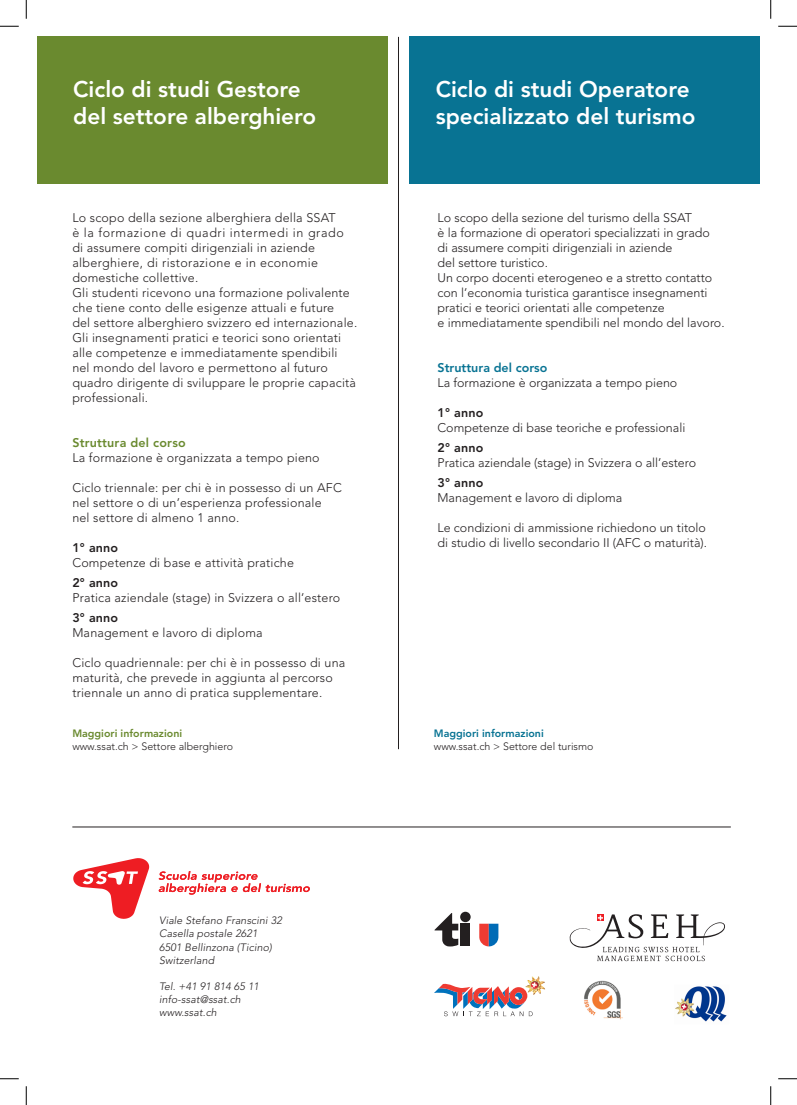
<style>
.page{position:relative;width:797px;height:1105px;background:#fff}
.page>*{position:absolute;margin:0;border:0;box-sizing:border-box;transform-origin:0 0}
.t1{font:800 22.5px/27.5px "Avenir";color:#fff}
.t2{font:300 12.5px/15px "Avenir";letter-spacing:.015em;color:#231f20}
.t3{font:800 12.5px "Avenir";letter-spacing:.015em;color:#231f20}
.t4{font:800 12.5px "Avenir";letter-spacing:.015em;color:#6a8a2f}
.t5{font:800 12.5px "Avenir";color:#087393}
.t6{font:italic 300 10.62px/13.1px "Avenir";letter-spacing:.01em;color:#231f20}
.t7{font:300 10.62px "Avenir";color:#231f20}
.t8{font:800 10.62px "Avenir";color:#6a8a2f}
.t9{font:800 10.62px "Avenir";color:#087393}
</style>
<div class="page">
<div style="left:37px;top:37px;width:351px;height:147px;background:#6a8a2f"></div>
<div style="left:409px;top:37px;width:351px;height:147px;background:#087393"></div>
<hr style="left:398px;top:37px;width:1px;height:712px;background:#231f20">
<svg style="left:159px;top:871px;width:151px;height:24px"></svg>
<svg style="left:73px;top:858px;width:76px;height:61px"></svg>
<img style="left:675px;top:986px;width:52px;height:36px">
<img style="left:584px;top:980px;width:39px;height:40px">
<svg style="left:434px;top:984px;width:98px;height:32px"></svg>
<img style="left:525px;top:976px;width:20px;height:19px">
<div style="left:461px;top:924px;width:9px;height:22px;background:#231f20"></div>
<div style="left:460px;top:912px;width:10px;height:10px;background:#231f20;border-radius:50%"></div>
<svg style="left:434px;top:913px;width:24px;height:33px"></svg>
<svg style="left:479px;top:924px;width:19px;height:22px"></svg>
<svg style="left:569px;top:914px;width:156px;height:47px"></svg>
<hr style="left:72px;top:827px;width:658px;height:1px;background:#231f20">
<svg style="left:0;top:25px;width:19px;height:2px"></svg>
<svg style="left:778px;top:25px;width:19px;height:2px"></svg>
<svg style="left:0;top:1078px;width:19px;height:1px"></svg>
<svg style="left:778px;top:1078px;width:19px;height:1px"></svg>
<svg style="left:25px;top:0;width:2px;height:19px"></svg>
<svg style="left:25px;top:1086px;width:2px;height:19px"></svg>
<svg style="left:770px;top:0;width:1px;height:19px"></svg>
<svg style="left:770px;top:1086px;width:1px;height:19px"></svg>
<h1 class="t1" style="left:73px;top:75px;width:244px">Ciclo di studi Gestore del settore alberghiero</h1>
<h1 class="t1" style="left:435px;top:75px;width:261px">Ciclo di studi Operatore specializzato del turismo</h1>
<p class="t2" style="left:72px;top:210px;width:286px">Lo scopo della sezione alberghiera della SSAT<br>è la formazione di quadri intermedi in grado di assumere compiti dirigenziali in aziende alberghiere, di ristorazione e in economie domestiche collettive.<br>Gli studenti ricevono una formazione polivalente che tiene conto delle esigenze attuali e future<br>del settore alberghiero svizzero ed internazionale.<br>Gli insegnamenti pratici e teorici sono orientati alle competenze e immediatamente spendibili nel mondo del lavoro e permettono al futuro quadro dirigente di sviluppare le proprie capacità professionali.</p>
<p class="t4" style="left:72px;top:435px;width:115px">Struttura del corso</p>
<p class="t2" style="left:72px;top:450px;width:249px">La formazione è organizzata a tempo pieno</p>
<p class="t2" style="left:72px;top:480px;width:271px">Ciclo triennale: per chi è in possesso di un AFC nel settore o di un’esperienza professionale nel settore di almeno 1 anno.</p>
<p class="t3" style="left:72px;top:540px;width:47px">1° anno</p>
<p class="t2" style="left:72px;top:555px;width:223px">Competenze di base e attività pratiche</p>
<p class="t3" style="left:72px;top:575px;width:47px">2° anno</p>
<p class="t2" style="left:72px;top:590px;width:269px">Pratica aziendale (stage) in Svizzera o all’estero</p>
<p class="t3" style="left:72px;top:610px;width:47px">3° anno</p>
<p class="t2" style="left:72px;top:625px;width:192px">Management e lavoro di diploma</p>
<p class="t2" style="left:72px;top:655px;width:274px">Ciclo quadriennale: per chi è in possesso di una maturità, che prevede in aggiunta al percorso triennale un anno di pratica supplementare.</p>
<p class="t8" style="left:72px;top:727px;width:111px">Maggiori informazioni</p>
<p class="t7" style="left:72px;top:740px;width:162px">www.ssat.ch &gt; Settore alberghiero</p>
<p class="t6" style="left:159px;top:914px;width:124px">Viale Stefano Franscini 32<br>Casella postale 2621<br>6501 Bellinzona (Ticino)<br>Switzerland</p>
<p class="t6" style="left:159px;top:980px;width:101px">Tel. +41 91 814 65 11 info-ssat@ssat.ch www.ssat.ch</p>
<p class="t2" style="left:437px;top:210px;width:289px">Lo scopo della sezione del turismo della SSAT<br>è la formazione di operatori specializzati in grado<br>di assumere compiti dirigenziali in aziende<br>del settore turistico.<br>Un corpo docenti eterogeneo e a stretto contatto con l’economia turistica garantisce insegnamenti pratici e teorici orientati alle competenze<br>e immediatamente spendibili nel mondo del lavoro.</p>
<p class="t5" style="left:437px;top:360px;width:111px">Struttura del corso</p>
<p class="t2" style="left:437px;top:375px;width:241px">La formazione è organizzata a tempo pieno</p>
<p class="t3" style="left:437px;top:405px;width:47px">1° anno</p>
<p class="t2" style="left:437px;top:420px;width:249px">Competenze di base teoriche e professionali</p>
<p class="t3" style="left:437px;top:440px;width:47px">2° anno</p>
<p class="t2" style="left:437px;top:455px;width:260px">Pratica aziendale (stage) in Svizzera o all’estero</p>
<p class="t3" style="left:437px;top:475px;width:47px">3° anno</p>
<p class="t2" style="left:437px;top:490px;width:186px">Management e lavoro di diploma</p>
<p class="t2" style="left:437px;top:520px;width:271px">Le condizioni di ammissione richiedono un titolo di studio di livello secondario II (AFC o maturità).</p>
<p class="t9" style="left:434px;top:727px;width:111px">Maggiori informazioni</p>
<p class="t7" style="left:434px;top:740px;width:161px">www.ssat.ch &gt; Settore del turismo</p>
</div>
